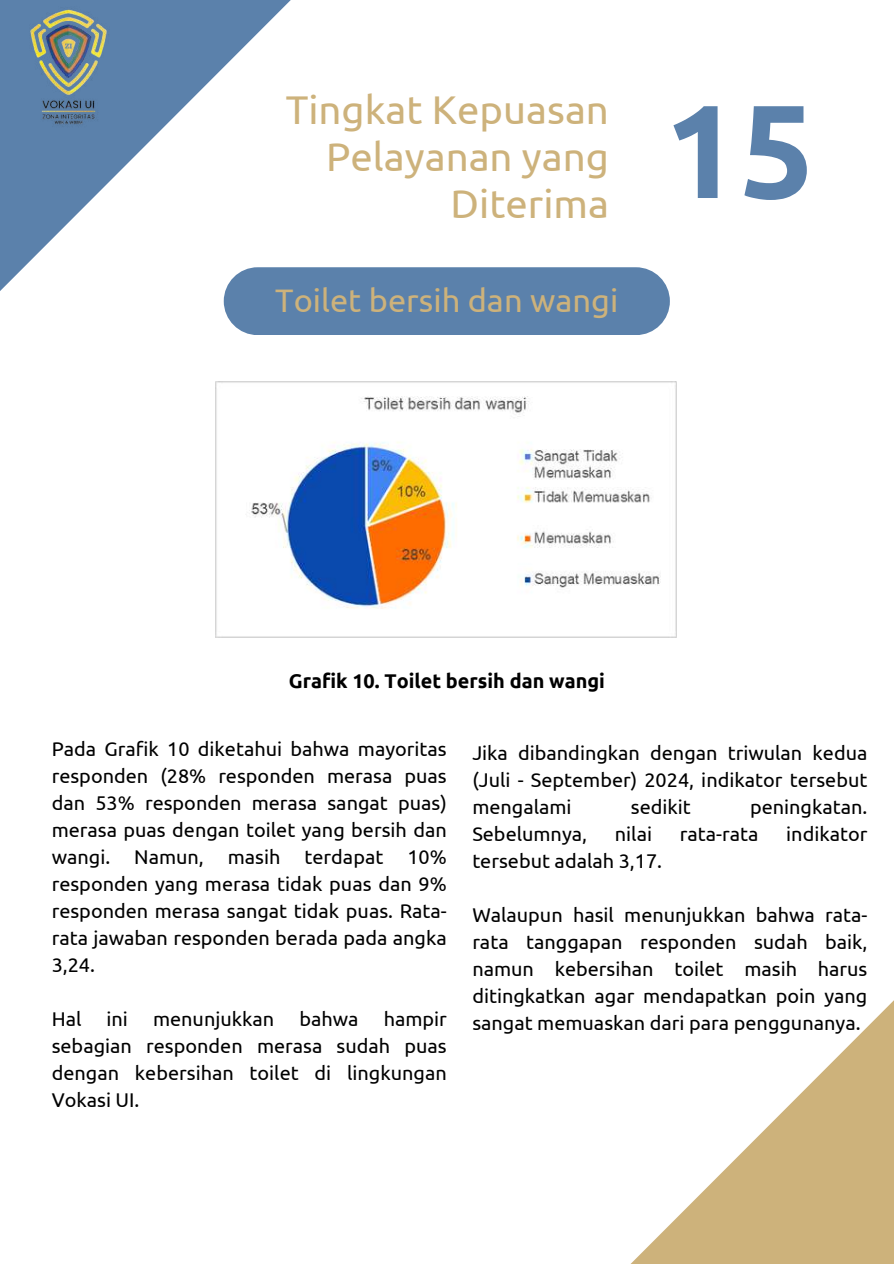
<style>
.page{position:relative;width:894px;height:1264px;background:#fff}
.page>*{position:absolute;margin:0;border:0;box-sizing:border-box;transform-origin:0 0}
.t1{font:700 132.3px "Ubuntu";color:#5b81ab}
.t2{font:40.05px/47.2px "Ubuntu";color:#cdb27b;text-align:right}
.t3{font:32.55px "Ubuntu";color:#cdb27b}
.t4{font:19.8px/27px "Ubuntu";color:#000;text-align:justify}
.t5{font:700 19.8px "Ubuntu";color:#000}
</style>
<div class="page">
<svg style="left:0;top:0;width:291px;height:335px"></svg>
<img style="left:0;top:0;width:135px;height:135px">
<div style="left:224px;top:267px;width:445px;height:68px;background:#5b81ab;border-radius:34px"></div>
<svg style="left:631px;top:1001px;width:262px;height:262px"></svg>
<img style="left:215px;top:382px;width:461px;height:255px">
<h2 class="t2" style="left:285px;top:85px;width:324px">Tingkat Kepuasan<br>Pelayanan yang<br>Diterima</h2>
<h3 class="t3" style="left:275px;top:282px;width:344px">Toilet bersih dan wangi</h3>
<h1 class="t1" style="left:664px;top:75px;width:152px">15</h1>
<p class="t5" style="left:289px;top:669px;width:317px">Grafik 10. Toilet bersih dan wangi</p>
<p class="t4" style="left:52px;top:735px;width:396px">Pada Grafik 10 diketahui bahwa mayoritas responden (28% responden merasa puas dan 53% responden merasa sangat puas) merasa puas dengan toilet yang bersih dan wangi. Namun, masih terdapat 10% responden yang merasa tidak puas dan 9% responden merasa sangat tidak puas. Rata&shy;rata jawaban responden berada pada angka 3,24.</p>
<p class="t4" style="left:52px;top:1005px;width:31px">Hal</p>
<p class="t4" style="left:106px;top:1005px;width:23px">ini</p>
<p class="t4" style="left:153px;top:1005px;width:123px">menunjukkan</p>
<p class="t4" style="left:299px;top:1005px;width:61px">bahwa</p>
<p class="t4" style="left:52px;top:1005px;width:396px;text-indent:332px">hampir sebagian responden merasa sudah puas dengan kebersihan toilet di lingkungan Vokasi UI.</p>
<p class="t4" style="left:472px;top:739px;width:396px">Jika dibandingkan dengan triwulan kedua (Juli - September) 2024, indikator tersebut mengalami</p>
<p class="t4" style="left:630px;top:793px;width:61px">sedikit</p>
<p class="t4" style="left:749px;top:793px;width:119px">peningkatan.</p>
<p class="t4" style="left:472px;top:820px;width:116px">Sebelumnya,</p>
<p class="t4" style="left:614px;top:820px;width:39px">nilai</p>
<p class="t4" style="left:679px;top:820px;width:80px">rata-rata</p>
<p class="t4" style="left:786px;top:820px;width:83px">indikator</p>
<p class="t4" style="left:472px;top:847px;width:191px">tersebut adalah 3,17.</p>
<p class="t4" style="left:472px;top:901px;width:396px">Walaupun hasil menunjukkan bahwa rata&shy;rata tanggapan responden sudah baik, namun kebersihan toilet masih harus ditingkatkan agar mendapatkan poin yang sangat memuaskan dari para penggunanya.</p>
</div>
